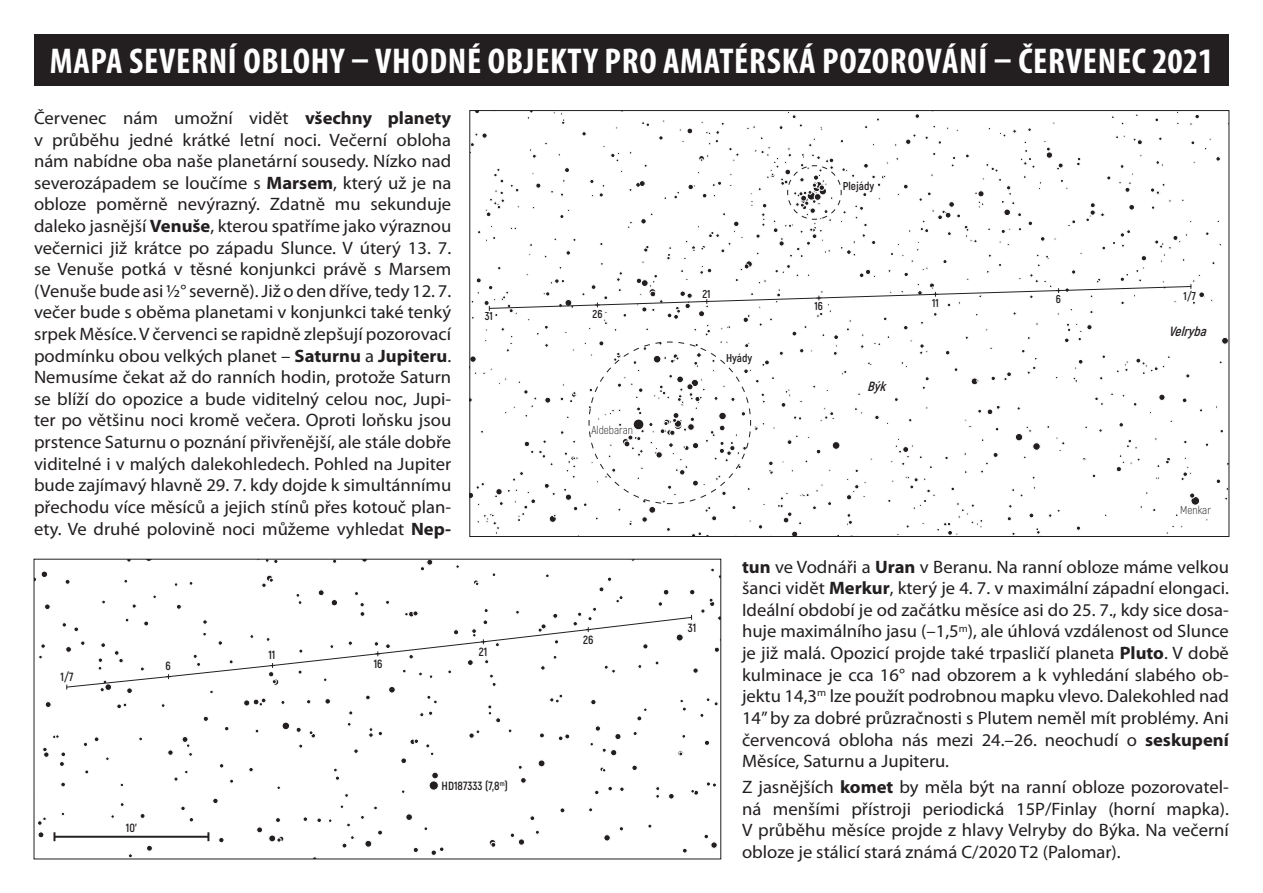
<style>
.page{position:relative;width:1263px;height:893px;background:#fff}
.page>*{position:absolute;margin:0;border:0;box-sizing:border-box;transform-origin:0 0}
.t1{font:700 condensed 36px "Myriad Pro";letter-spacing:.02em;color:#fff}
.t2{font:18px/21.6px "Myriad Pro";color:#231f20;text-align:justify}
.t3{font:italic 700 13.35px "Akrobat";color:#231f20}
.t4{font:700 11.85px "Akrobat";color:#231f20}
.t5{font:700 11.4px "Akrobat";color:#231f20}
.t6{font:300 11.4px "Akrobat";color:#231f20}
.s1{font-weight:700}
</style>
<div class="page">
<div style="left:34px;top:34px;width:1195px;height:51px;background:#231f20"></div>
<svg style="left:38px;top:561px;width:681px;height:296px"></svg>
<svg style="left:471px;top:112px;width:756px;height:423px"></svg>
<h1 class="t1" style="left:50px;top:38px;width:1165px">MAPA SEVERNÍ OBLOHY – VHODNÉ OBJEKTY PRO AMATÉRSKÁ POZOROVÁNÍ – ČERVENEC 2021</h1>
<p class="t2" style="left:34px;top:107px;width:419px">Červenec nám umožní vidět <span class="s1">všechny planety </span>v průběhu jedné krátké letní noci. Večerní obloha nám nabídne oba naše planetární sousedy. Nízko nad severozápadem se loučíme s <span class="s1">Marsem</span>, který už je na obloze poměrně nevýrazný. Zdatně mu sekunduje daleko jasnější <span class="s1">Venuše</span>, kterou spatříme jako výraznou večernici již krátce po západu Slunce. V úterý 13. 7. se Venuše potká v těsné konjunkci právě s Marsem (Venuše bude asi ½° severně). Již o den dříve, tedy 12. 7. večer bude s oběma planetami v konjunkci také tenký srpek Měsíce. V červenci se rapidně zlepšují pozorovací podmínku obou velkých planet – <span class="s1">Saturnu</span> a <span class="s1">Jupiteru</span>.<br>Nemusíme čekat až do ranních hodin, protože Saturn se blíží do opozice a bude viditelný celou noc, Jupi&shy;ter po většinu noci kromě večera. Oproti loňsku jsou prstence Saturnu o poznání přivřenější, ale stále dobře viditelné i v malých dalekohledech. Pohled na Jupiter bude zajímavý hlavně 29. 7. kdy dojde k simultánnímu přechodu více měsíců a jejich stínů přes kotouč plan&shy;ety. Ve druhé polovině noci můžeme vyhledat <span class="s1">Nep-</span></p>
<p class="t5" style="left:485px;top:309px;width:10px">31</p>
<p class="t5" style="left:592px;top:307px;width:11px">26</p>
<p class="t6" style="left:591px;top:423px;width:43px">Aldebaran</p>
<p class="t4" style="left:61px;top:669px;width:14px">1/7</p>
<p class="t4" style="left:166px;top:659px;width:7px">6</p>
<p class="t4" style="left:268px;top:648px;width:9px">11</p>
<p class="t4" style="left:374px;top:656px;width:10px">16</p>
<p class="t4" style="left:479px;top:644px;width:10px">21</p>
<p class="t4" style="left:583px;top:632px;width:12px">26</p>
<p class="t4" style="left:126px;top:821px;width:12px">10'</p>
<p class="t4" style="left:442px;top:778px;width:68px">HD187333 (7,8<sup>m</sup>)</p>
<p class="t5" style="left:702px;top:286px;width:10px">21</p>
<p class="t5" style="left:726px;top:351px;width:28px">Hyády</p>
<p class="t5" style="left:843px;top:179px;width:33px">Plejády</p>
<p class="t5" style="left:814px;top:299px;width:10px">16</p>
<p class="t3" style="left:867px;top:378px;width:24px">Býk</p>
<p class="t5" style="left:932px;top:296px;width:8px">11</p>
<p class="t5" style="left:1056px;top:292px;width:7px">6</p>
<p class="t5" style="left:1183px;top:289px;width:14px">1/7</p>
<p class="t3" style="left:1169px;top:323px;width:43px">Velryba</p>
<p class="t4" style="left:688px;top:620px;width:10px">31</p>
<p class="t6" style="left:1180px;top:503px;width:32px">Menkar</p>
<p class="t2" style="left:742px;top:556px;width:488px"><span class="s1">tun</span> ve Vodnáři a <span class="s1">Uran</span> v Beranu. Na ranní obloze máme velkou šanci vidět <span class="s1">Merkur</span>, který je 4. 7. v maximální západní elongaci.<br>Ideální období je od začátku měsíce asi do 25. 7., kdy sice dosa&shy;huje maximálního jasu (–1,5<sup>m</sup>), ale úhlová vzdálenost od Slunce je již malá. Opozicí projde také trpasličí planeta <span class="s1">Pluto</span>. V době kulminace je cca 16° nad obzorem a k vyhledání slabého ob&shy;jektu 14,3<sup>m</sup> lze použít podrobnou mapku vlevo. Dalekohled nad 14” by za dobré průzračnosti s Plutem neměl mít problémy. Ani červencová obloha nás mezi 24.–26. neochudí o <span class="s1">seskupení </span>Měsíce, Saturnu a Jupiteru.</p>
<p class="t2" style="left:742px;top:776px;width:488px">Z jasnějších <span class="s1">komet</span> by měla být na ranní obloze pozorovatel&shy;ná menšími přístroji periodická 15P/Finlay (horní mapka).<br>V průběhu měsíce projde z hlavy Velryby do Býka. Na večerní obloze je stálicí stará známá C/2020 T2 (Palomar).</p>
</div>
